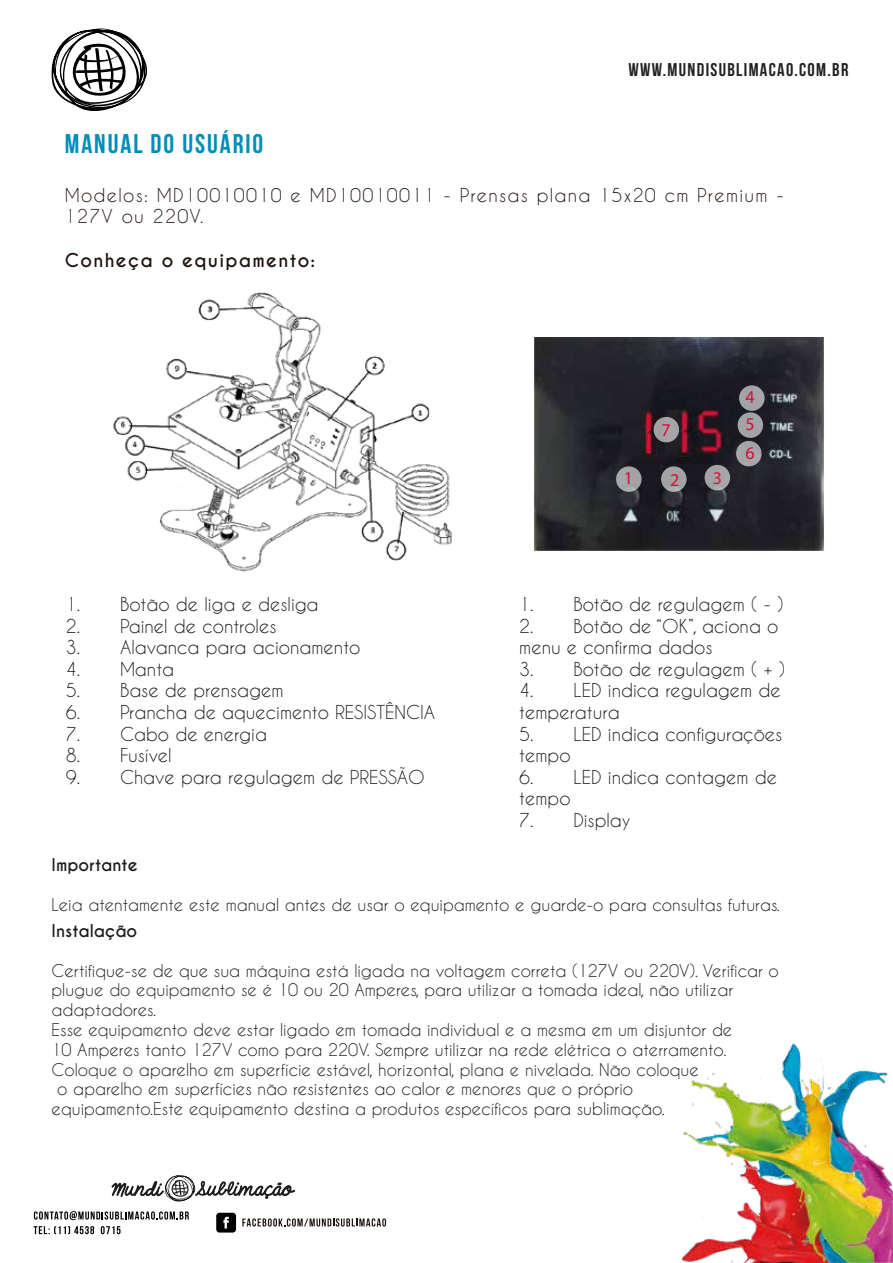
<style>
.page{position:relative;width:893px;height:1263px;background:#fff}
.page>*{position:absolute;margin:0;border:0;box-sizing:border-box;transform-origin:0 0}
.t1{font:27px "Bebas Neue";letter-spacing:.07em;color:#008eb8}
.t2{font:18.45px "Bebas Neue";letter-spacing:.07em;color:#222}
.t3{font:18px/21.6px "Caviar Dreams";color:#1d1d1b}
.t4{font:18px/21.6px "Caviar Dreams";letter-spacing:.07em;color:#201410}
.t5{font:700 18px "Caviar Dreams";letter-spacing:.07em;color:#201410}
.t6{font:18px/27.8px "Myriad Pro";color:#d01136;text-align:justify}
.t7{font:18px "Myriad Pro";color:#e3092e}
.t8{font:18px "Myriad Pro";color:#e51333}
.t9{font:16.5px "Caviar Dreams";color:#1d1d1b}
.t10{font:700 16.5px "Caviar Dreams";color:#1d1d1b}
</style>
<div class="page">
<img style="left:682px;top:1043px;width:211px;height:220px">
<div style="left:216px;top:1213px;width:20px;height:19px;background:#010101;border-radius:3px"></div>
<svg style="left:223px;top:1217px;width:6px;height:11px"></svg>
<svg style="left:242px;top:1218px;width:144px;height:8px"></svg>
<svg style="left:34px;top:1211px;width:155px;height:9px"></svg>
<svg style="left:34px;top:1226px;width:60px;height:8px"></svg>
<svg style="left:101px;top:1226px;width:20px;height:8px"></svg>
<svg style="left:112px;top:1175px;width:183px;height:26px"></svg>
<svg style="left:51px;top:28px;width:97px;height:83px"></svg>
<img style="left:534px;top:337px;width:291px;height:215px">
<svg style="left:661px;top:466px;width:26px;height:26px"></svg>
<img style="left:666px;top:471px;width:27px;height:15px">
<svg style="left:616px;top:466px;width:26px;height:26px"></svg>
<img style="left:621px;top:471px;width:27px;height:15px">
<div style="left:705px;top:465px;width:25px;height:25px;background:#a4a4a6;border-radius:50%"></div>
<img style="left:726px;top:472px;width:10px;height:15px">
<svg style="left:739px;top:385px;width:26px;height:26px"></svg>
<img style="left:738px;top:393px;width:27px;height:15px">
<div style="left:738px;top:412px;width:25px;height:26px;background:linear-gradient(to bottom,#a3a4a9,#a0a0a2);border-radius:50%"></div>
<img style="left:742px;top:418px;width:27px;height:15px">
<svg style="left:736px;top:441px;width:26px;height:25px"></svg>
<img style="left:741px;top:445px;width:27px;height:17px">
<div style="left:654px;top:417px;width:25px;height:25px;background:#a4a4a6;border-radius:50%"></div>
<img style="left:676px;top:421px;width:9px;height:15px">
<img style="left:113px;top:292px;width:339px;height:280px">
<img style="left:679px;top:441px;width:27px;height:15px">
<p class="t2" style="left:628px;top:59px;width:222px">WWW.MUNDISUBLIMACAO.COM.BR</p>
<h1 class="t1" style="left:65px;top:129px;width:200px">MANUAL DO USUÁRIO</h1>
<p class="t4" style="left:65px;top:184px;width:720px">Modelos: MD10010010 e MD10010011 - Prensas plana 15x20 cm Premium -<br>127V ou 220V.</p>
<p class="t5" style="left:65px;top:249px;width:252px">Conheça o equipamento:</p>
<p class="t3" style="left:66px;top:593px;width:254px">1. Botão de liga e desliga</p>
<p class="t3" style="left:66px;top:615px;width:212px">2. Painel de controles</p>
<p class="t3" style="left:66px;top:636px;width:296px">3. Alavanca para acionamento</p>
<p class="t3" style="left:66px;top:658px;width:110px">4. Manta</p>
<p class="t3" style="left:66px;top:679px;width:219px">5. Base de prensagem</p>
<p class="t3" style="left:66px;top:701px;width:371px">6. Prancha de aquecimento RESISTÊNCIA</p>
<p class="t3" style="left:66px;top:723px;width:203px">7. Cabo de energia</p>
<p class="t3" style="left:66px;top:744px;width:107px">8. Fusível</p>
<p class="t3" style="left:66px;top:766px;width:360px">9. Chave para regulagem de PRESSÃO</p>
<p class="t6" style="left:661px;top:416px;width:11px">7</p>
<p class="t6" style="left:624px;top:464px;width:11px">1</p>
<p class="t7" style="left:670px;top:469px;width:11px">2</p>
<p class="t8" style="left:713px;top:467px;width:11px">3</p>
<p class="t6" style="left:745px;top:383px;width:11px">4<br>5<br>6</p>
<p class="t3" style="left:519px;top:593px;width:265px">1. Botão de regulagem ( - )</p>
<p class="t3" style="left:519px;top:615px;width:261px">2. Botão de “OK”, aciona o menu e confirma dados</p>
<p class="t3" style="left:519px;top:658px;width:267px">3. Botão de regulagem ( + )</p>
<p class="t3" style="left:519px;top:679px;width:263px">4. LED indica regulagem de temperatura</p>
<p class="t3" style="left:519px;top:723px;width:264px">5. LED indica configurações tempo</p>
<p class="t3" style="left:519px;top:766px;width:259px">6. LED indica contagem de tempo</p>
<p class="t3" style="left:519px;top:809px;width:113px">7. Display</p>
<p class="t10" style="left:52px;top:855px;width:88px">Importante</p>
<p class="t9" style="left:52px;top:894px;width:730px">Leia atentamente este manual antes de usar o equipamento e guarde-o para consultas futuras.</p>
<p class="t10" style="left:52px;top:921px;width:87px">Instalação</p>
<p class="t9" style="left:52px;top:960px;width:729px">Certifique-se de que sua máquina está ligada na voltagem correta (127V ou 220V). Verificar o</p>
<p class="t9" style="left:52px;top:980px;width:683px">plugue do equipamento se é 10 ou 20 Amperes, para utilizar a tomada ideal, não utilizar</p>
<p class="t9" style="left:52px;top:1000px;width:106px">adaptadores.</p>
<p class="t9" style="left:52px;top:1020px;width:682px">Esse equipamento deve estar ligado em tomada individual e a mesma em um disjuntor de</p>
<p class="t9" style="left:52px;top:1040px;width:676px">10 Amperes tanto 127V como para 220V. Sempre utilizar na rede elétrica o aterramento.</p>
<p class="t9" style="left:52px;top:1059px;width:649px">Coloque o aparelho em superfície estável, horizontal, plana e nivelada. Não coloque</p>
<p class="t9" style="left:57px;top:1079px;width:577px">o aparelho em superfícies não resistentes ao calor e menores que o próprio</p>
<p class="t9" style="left:52px;top:1099px;width:615px">equipamento.Este equipamento destina a produtos específicos para sublimação.</p>
</div>
